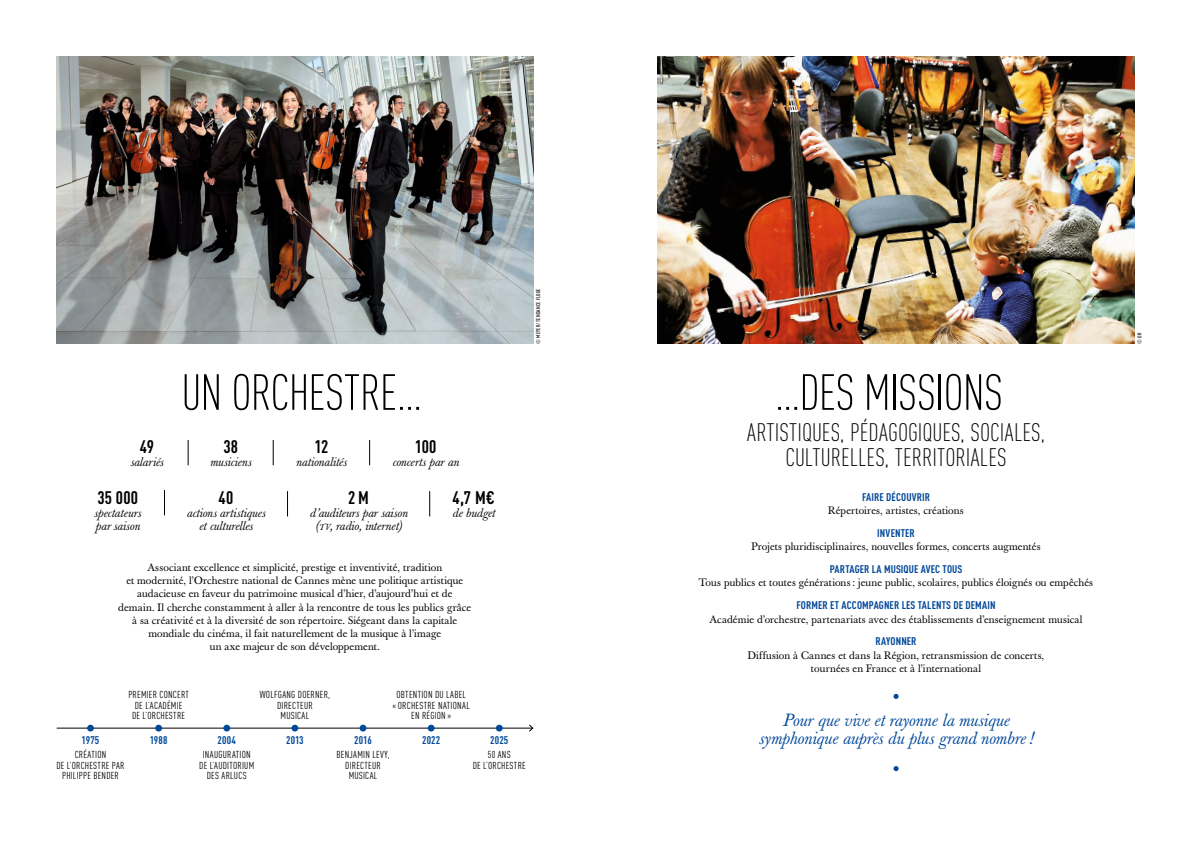
<style>
.page{position:relative;width:1191px;height:842px;background:#fff}
.page>*{position:absolute;margin:0;border:0;box-sizing:border-box;transform-origin:0 0}
.TITRES_2{font:300 50px "DIN Cond";letter-spacing:-.015em;color:#000}
.TITRES_mecen{font:300 50px "DIN Cond";letter-spacing:-.015em;color:#000}
.Corps_25_mecen{font:300 25px/25px "DIN Cond";color:#000;text-align:center}
.INTER_mecen{font:700 18px "DIN Cond";letter-spacing:.01em;color:#000}
.TXT_Baskerville_mece{font:italic 17.5px/18.3px "Baskerville";letter-spacing:.01em;color:#00489a;text-align:center}
.TXT_Baskerville_mece-2{font:italic 12.4px/13px "Baskerville";letter-spacing:.01em;color:#000;text-align:center}
.INTER_mecen-2{font:700 11px "DIN Cond";letter-spacing:.01em;color:#00489a}
.TXT_Baskerville_mece-3{font:10.7px/13.2px "Baskerville";letter-spacing:.01em;color:#000;text-align:center}
._02-DISTRIB{font:10px/10.5px "DIN Cond";letter-spacing:.02em;color:#000;text-align:center}
.NOTES{font:500 5.5px "DIN Cond";letter-spacing:.04em;color:#000}
.s1{font-size:8.7px}
</style>
<div class="page">
<svg style="left:893px;top:694px;width:5px;height:5px"></svg>
<svg style="left:893px;top:766px;width:5px;height:5px"></svg>
<img style="left:57px;top:57px;width:476px;height:287px">
<hr style="left:57px;top:728px;width:476px;height:1px;background:#000">
<svg style="left:528px;top:724px;width:5px;height:8px"></svg>
<div style="left:87px;top:725px;width:7px;height:6px;background:#00489a;border-radius:50%"></div>
<div style="left:155px;top:725px;width:7px;height:6px;background:#00489a;border-radius:50%"></div>
<div style="left:223px;top:725px;width:7px;height:6px;background:#00489a;border-radius:50%"></div>
<div style="left:291px;top:725px;width:7px;height:6px;background:#00489a;border-radius:50%"></div>
<svg style="left:360px;top:725px;width:6px;height:6px"></svg>
<svg style="left:428px;top:725px;width:6px;height:6px"></svg>
<div style="left:496px;top:725px;width:7px;height:6px;background:#00489a;border-radius:50%"></div>
<img style="left:658px;top:57px;width:476px;height:287px">
<svg style="left:188px;top:440px;width:1px;height:25px"></svg>
<svg style="left:273px;top:440px;width:1px;height:25px"></svg>
<svg style="left:369px;top:440px;width:1px;height:25px"></svg>
<svg style="left:429px;top:491px;width:1px;height:25px"></svg>
<svg style="left:287px;top:491px;width:1px;height:25px"></svg>
<svg style="left:164px;top:490px;width:1px;height:25px"></svg>
<p class="INTER_mecen" style="left:140px;top:435px;width:16px">49</p>
<p class="TXT_Baskerville_mece-2" style="left:130px;top:455px;width:35px">salariés</p>
<p class="INTER_mecen" style="left:97px;top:487px;width:42px">35 000</p>
<p class="TXT_Baskerville_mece-2" style="left:94px;top:506px;width:48px;text-align:left">spectateurs par saison</p>
<p class="TITRES_mecen" style="left:181px;top:364px;width:242px">UN ORCHESTRE…</p>
<p class="INTER_mecen" style="left:223px;top:435px;width:16px">38</p>
<p class="TXT_Baskerville_mece-2" style="left:210px;top:455px;width:43px">musiciens</p>
<p class="INTER_mecen" style="left:219px;top:487px;width:16px">40</p>
<p class="TXT_Baskerville_mece-2" style="left:187px;top:506px;width:80px">actions artistiques et culturelles</p>
<p class="INTER_mecen" style="left:314px;top:435px;width:15px">12</p>
<p class="TXT_Baskerville_mece-2" style="left:296px;top:455px;width:52px">nationalités</p>
<p class="INTER_mecen" style="left:415px;top:435px;width:23px">100</p>
<p class="TXT_Baskerville_mece-2" style="left:392px;top:455px;width:68px">concerts par an</p>
<p class="INTER_mecen" style="left:348px;top:487px;width:22px">2M</p>
<p class="TXT_Baskerville_mece-2" style="left:310px;top:506px;width:99px">d’auditeurs par saison (<span class="s1">tv</span>, radio, internet)</p>
<p class="INTER_mecen" style="left:452px;top:487px;width:44px">4,7 M€</p>
<p class="TXT_Baskerville_mece-2" style="left:452px;top:506px;width:44px">de budget</p>
<p class="TXT_Baskerville_mece-3" style="left:118px;top:561px;width:355px">Associant excellence et simplicité, prestige et inventivité, tradition<br>et modernité, l’Orchestre national de Cannes mène une politique artistique audacieuse en faveur du patrimoine musical d’hier, d’aujourd’hui et de demain. Il cherche constamment à aller à la rencontre de tous les publics grâce à sa créativité et à la diversité de son répertoire. Siégeant dans la capitale mondiale du cinéma, il fait naturellement de la musique à l’image<br>un axe majeur de son développement.</p>
<p class="NOTES" style="left:535px;top:344px;width:56px;rotate:-90deg">© MEYER ⁄TENDANCE FLOUE</p>
<p class="_02-DISTRIB" style="left:128px;top:690px;width:62px">PREMIER CONCERT<br>DE L’ACADÉMIE<br>DE L’ORCHESTRE</p>
<p class="_02-DISTRIB" style="left:260px;top:690px;width:72px">WOLFGANG DOERNER,<br>DIRECTEUR<br>MUSICAL</p>
<p class="_02-DISTRIB" style="left:392px;top:690px;width:79px">OBTENTION DU LABEL<br>« ORCHESTRE NATIONAL<br>EN RÉGION »</p>
<p class="INTER_mecen-2" style="left:82px;top:734px;width:19px">1975</p>
<p class="INTER_mecen-2" style="left:150px;top:734px;width:19px">1988</p>
<p class="INTER_mecen-2" style="left:218px;top:734px;width:20px">2004</p>
<p class="INTER_mecen-2" style="left:286px;top:734px;width:19px">2013</p>
<p class="INTER_mecen-2" style="left:354px;top:734px;width:19px">2016</p>
<p class="INTER_mecen-2" style="left:422px;top:734px;width:20px">2022</p>
<p class="INTER_mecen-2" style="left:490px;top:734px;width:20px">2025</p>
<p class="_02-DISTRIB" style="left:336px;top:750px;width:54px">BENJAMIN LEVY,<br>DIRECTEUR<br>MUSICAL</p>
<p class="_02-DISTRIB" style="left:56px;top:750px;width:70px">CRÉATION<br>DE L’ORCHESTRE PAR<br>PHILIPPE BENDER</p>
<p class="_02-DISTRIB" style="left:199px;top:750px;width:56px">INAUGURATION<br>DE L’AUDITORIUM<br>DES ARLUCS</p>
<p class="_02-DISTRIB" style="left:473px;top:750px;width:55px">50 ANS<br>DE L’ORCHESTRE</p>
<p class="TITRES_2" style="left:775px;top:364px;width:230px">…DES MISSIONS</p>
<p class="Corps_25_mecen" style="left:747px;top:419px;width:299px">ARTISTIQUES, PÉDAGOGIQUES, SOCIALES,<br>CULTURELLES, TERRITORIALES</p>
<p class="INTER_mecen-2" style="left:862px;top:491px;width:69px">FAIRE DÉCOUVRIR</p>
<p class="TXT_Baskerville_mece-3" style="left:828px;top:504px;width:137px">Répertoires, artistes, créations</p>
<p class="INTER_mecen-2" style="left:877px;top:527px;width:39px">INVENTER</p>
<p class="TXT_Baskerville_mece-3" style="left:751px;top:540px;width:291px">Projets pluridisciplinaires, nouvelles formes, concerts augmentés</p>
<p class="INTER_mecen-2" style="left:829px;top:563px;width:134px">PARTAGER LA MUSIQUE AVEC TOUS</p>
<p class="TXT_Baskerville_mece-3" style="left:699px;top:576px;width:396px">Tous publics et toutes générations: jeune public, scolaires, publics éloignés ou empêchés</p>
<p class="INTER_mecen-2" style="left:796px;top:599px;width:200px">FORMER ET ACCOMPAGNER LES TALENTS DE DEMAIN</p>
<p class="TXT_Baskerville_mece-3" style="left:709px;top:612px;width:374px">Académie d’orchestre, partenariats avec des établissements d’enseignement musical</p>
<p class="INTER_mecen-2" style="left:875px;top:635px;width:42px">RAYONNER</p>
<p class="TXT_Baskerville_mece-3" style="left:748px;top:648px;width:298px">Diffusion à Cannes et dans la Région, retransmission de concerts, tournées en France et à l’international</p>
<p class="TXT_Baskerville_mece" style="left:759px;top:711px;width:276px">Pour que vive et rayonne la musique symphonique auprès du plus grand nombre!</p>
<p class="NOTES" style="left:1136px;top:344px;width:13px;rotate:-90deg">© DR</p>
</div>
